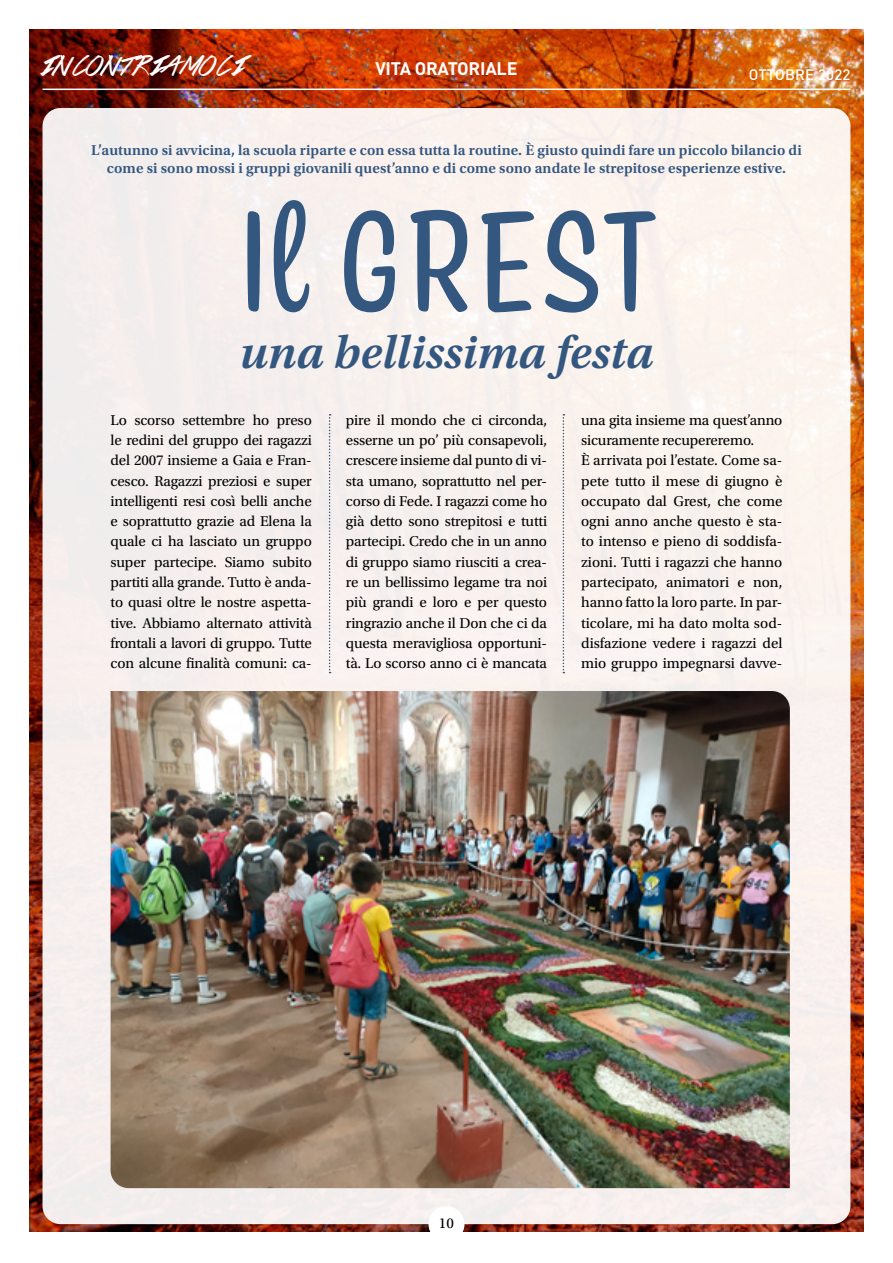
<style>
.page{position:relative;width:893px;height:1263px;background:#fff}
.page>*{position:absolute;margin:0;border:0;box-sizing:border-box;transform-origin:0 0}
.t1{font:150px "Coniferous";color:#34577f}
.t2{font:italic 600 48px "Utopia Std";color:#34577f}
.t3{font:30px "Colors Of Autumn";letter-spacing:.01em;color:#fff}
.t4{font:700 18px "DIN Pro";letter-spacing:-.015em;color:#fff}
.t5{font:15px/20.2px "Utopia Std";color:#000;text-align:justify}
.t6{font:600 15px/18px "Utopia Std";letter-spacing:.005em;color:#34577f;text-align:center}
.t7{font:500 15px "DIN Pro";letter-spacing:.01em;color:#fff}
</style>
<div class="page">
<img style="left:30px;top:30px;width:833px;height:1201px">
<hr style="left:43px;top:89px;width:807px;height:1px;background:#fff">
<div style="left:43px;top:108px;width:807px;height:1116px;background:#f8f1ed;border-radius:18px"></div>
<div style="left:428px;top:1206px;width:36px;height:36px;background:#fff;border-radius:50%"></div>
<svg style="left:329px;top:414px;width:2px;height:259px"></svg>
<svg style="left:563px;top:414px;width:1px;height:259px"></svg>
<img style="left:111px;top:691px;width:679px;height:497px">
<h3 class="t3" style="left:43px;top:50px;width:205px">INCONTRIAMOCI</h3>
<p class="t4" style="left:375px;top:57px;width:144px">VITA ORATORIALE</p>
<p class="t7" style="left:749px;top:64px;width:103px">OTTOBRE 2022</p>
<p class="t6" style="left:91px;top:141px;width:712px">L’autunno si avvicina, la scuola riparte e con essa tutta la routine. È giusto quindi fare un piccolo bilancio di come si sono mossi i gruppi giovanili quest’anno e di come sono andate le strepitose esperienze estive.</p>
<h1 class="t1" style="left:235px;top:157px;width:425px">Il GREST</h1>
<h2 class="t2" style="left:239px;top:326px;width:415px">una bellissima festa</h2>
<p class="t5" style="left:111px;top:410px;width:203px">Lo scorso settembre ho preso le redini del gruppo dei ragazzi del 2007 insieme a Gaia e Fran&shy;cesco. Ragazzi preziosi e super intelligenti resi così belli anche e soprattutto grazie ad Elena la quale ci ha lasciato un gruppo super partecipe. Siamo subito partiti alla grande. Tutto è anda&shy;to quasi oltre le nostre aspetta&shy;tive. Abbiamo alternato attività frontali a lavori di gruppo. Tutte con alcune finalità comuni: ca-</p>
<p class="t5" style="left:346px;top:410px;width:203px">pire il mondo che ci circonda, esserne un po’ più consapevoli, crescere insieme dal punto di vi&shy;sta umano, soprattutto nel per&shy;corso di Fede. I ragazzi come ho già detto sono strepitosi e tutti partecipi. Credo che in un anno di gruppo siamo riusciti a crea&shy;re un bellissimo legame tra noi più grandi e loro e per questo ringrazio anche il Don che ci da questa meravigliosa opportuni&shy;tà. Lo scorso anno ci è mancata</p>
<p class="t5" style="left:581px;top:410px;width:203px;text-align:left">una gita insieme ma quest’anno sicuramente recupereremo.<br>È arrivata poi l’estate. Come sa&shy;pete tutto il mese di giugno è occupato dal Grest, che come ogni anno anche questo è sta&shy;to intenso e pieno di soddisfa&shy;zioni. Tutti i ragazzi che hanno partecipato, animatori e non, hanno fatto la loro parte. In par&shy;ticolare, mi ha dato molta sod&shy;disfazione vedere i ragazzi del mio gruppo impegnarsi davve-</p>
<p class="t5" style="left:439px;top:1213px;width:16px">10</p>
</div>
